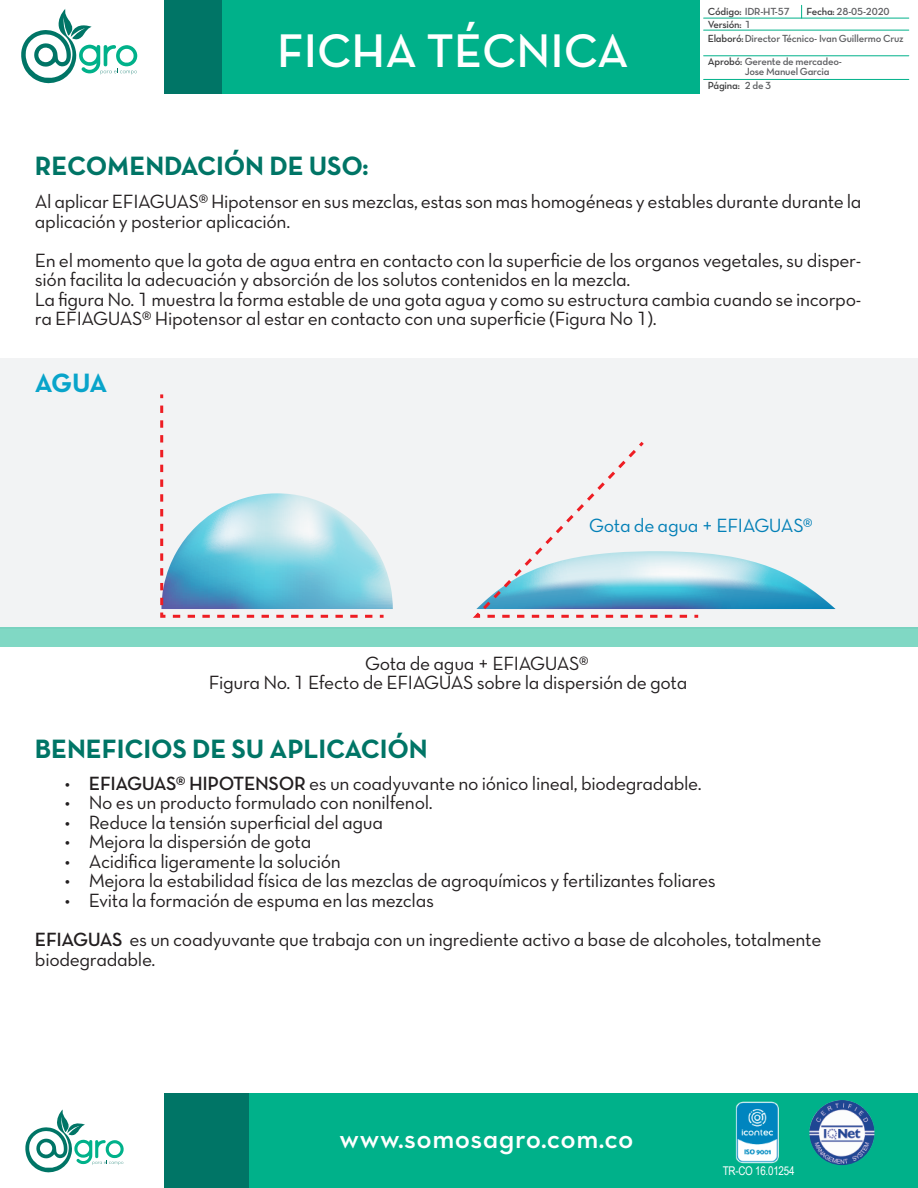
<style>
.page{position:relative;width:918px;height:1188px;background:#fff}
.page>*{position:absolute;margin:0;border:0;box-sizing:border-box;transform-origin:0 0}
.t1{font:48px "Neutra Text TF Demi Alt";color:#fff}
.t2{font:28.5px "Neutra Text TF Demi Alt";letter-spacing:.015em;color:#fff}
.t3{font:27px "Neutra Text TF Bold Alt";letter-spacing:-.005em;color:#007566}
.t4{font:27px "Neutra Text TF Bold Alt";color:#09a4ca}
.t5{font:19.5px/19.5px "Neutra Text TF Book Alt";letter-spacing:-.015em;color:#231f20}
.t6{font:19.5px "Neutra Text TF Book Alt";letter-spacing:-.015em;color:#0380b7}
.t7{font:12px "Arial Narrow";letter-spacing:-.02em;color:#fff}
.t8{font:10.5px/14.1px "Neutra Text TF Demi Alt";letter-spacing:-.02em;color:#5e5f62}
.t9{font:10.5px "Neutra Text TF Demi Alt";letter-spacing:-.02em;color:#3e3e3f}
.s1{color:#3e3e3f}
.s2{font-family:"Neutra Text TF Demi Alt"}
</style>
<div class="page">
<div style="left:0;top:358px;width:918px;height:270px;background:#f2f3f4"></div>
<div style="left:0;top:627px;width:918px;height:20px;background:#80d8c4"></div>
<div style="left:249px;top:1094px;width:669px;height:94px;background:#00b18a"></div>
<div style="left:164px;top:1094px;width:85px;height:94px;background:#007566"></div>
<svg style="left:25px;top:1109px;width:99px;height:64px"></svg>
<svg style="left:21px;top:9px;width:116px;height:75px"></svg>
<div style="left:222px;top:0;width:478px;height:93px;background:#00b18a"></div>
<div style="left:164px;top:0;width:58px;height:93px;background:#007566"></div>
<img style="left:735px;top:1101px;width:44px;height:63px">
<img style="left:809px;top:1100px;width:65px;height:65px;border-radius:33px">
<svg style="left:160px;top:394px;width:233px;height:224px"></svg>
<svg style="left:473px;top:441px;width:363px;height:177px"></svg>
<hr style="left:704px;top:18px;width:205px;height:1px;background:#00b18a">
<hr style="left:704px;top:30px;width:205px;height:1px;background:#00b18a">
<hr style="left:704px;top:55px;width:205px;height:1px;background:#00b18a">
<hr style="left:704px;top:79px;width:205px;height:1px;background:#00b18a">
<svg style="left:801px;top:5px;width:1px;height:13px"></svg>
<h1 class="t1" style="left:277px;top:21px;width:353px">FICHA TÉCNICA</h1>
<p class="t8" style="left:708px;top:4px;width:84px"><span class="s1">Código:</span> IDR-HT-57</p>
<p class="t8" style="left:806px;top:4px;width:85px"><span class="s1">Fecha:</span> 28-05-2020</p>
<p class="t8" style="left:708px;top:17px;width:197px"><span class="s1">Versión:</span> 1<br><span class="s1">Elaboró:</span>Director Técnico- Ivan Guillermo Cruz</p>
<p class="t8" style="left:708px;top:54px;width:136px"><span class="s1">Aprobó:</span> Gerente de mercadeo-</p>
<p class="t9" style="left:708px;top:79px;width:33px">Página:</p>
<p class="t8" style="left:745px;top:65px;width:86px">Jose Manuel Garcia<br>2 de 3</p>
<h3 class="t3" style="left:35px;top:149px;width:335px">RECOMENDACIÓN DE USO:</h3>
<p class="t5" style="left:35px;top:192px;width:828px">Al aplicar EFIAGUAS® Hipotensor en sus mezclas, estas son mas homogéneas y estables durante durante la aplicación y posterior aplicación.</p>
<p class="t5" style="left:35px;top:250px;width:828px">En el momento que la gota de agua entra en contacto con la superficie de los organos vegetales, su disper&shy;sión facilita la adecuación y absorción de los solutos contenidos en la mezcla.<br>La figura No. 1 muestra la forma estable de una gota agua y como su estructura cambia cuando se incorpo&shy;ra EFIAGUAS® Hipotensor al estar en contacto con una superficie (Figura No 1).</p>
<h3 class="t4" style="left:35px;top:366px;width:74px">AGUA</h3>
<p class="t6" style="left:589px;top:513px;width:225px">Gota de agua + EFIAGUAS®</p>
<p class="t5" style="left:209px;top:653px;width:480px;text-indent:156px">Gota de agua + EFIAGUAS®<br>Figura No. 1 Efecto de EFIAGUAS sobre la dispersión de gota</p>
<h3 class="t3" style="left:35px;top:732px;width:394px">BENEFICIOS DE SU APLICACIÓN</h3>
<p class="t5" style="left:65px;top:773px;width:638px">• <span class="s2">EFIAGUAS® HIPOTENSOR</span> es un coadyuvante no iónico lineal, biodegradable.</p>
<p class="t5" style="left:65px;top:793px;width:369px">• No es un producto formulado con nonilfenol.</p>
<p class="t5" style="left:65px;top:812px;width:320px">• Reduce la tensión superficial del agua</p>
<p class="t5" style="left:65px;top:832px;width:248px">• Mejora la dispersión de gota</p>
<p class="t5" style="left:65px;top:851px;width:278px">• Acidifica ligeramente la solución</p>
<p class="t5" style="left:65px;top:871px;width:653px">• Mejora la estabilidad física de las mezclas de agroquímicos y fertilizantes foliares</p>
<p class="t5" style="left:65px;top:890px;width:371px">• Evita la formación de espuma en las mezclas</p>
<p class="t5" style="left:35px;top:930px;width:788px"><span class="s2">EFIAGUAS</span> es un coadyuvante que trabaja con un ingrediente activo a base de alcoholes, totalmente biodegradable.</p>
<h2 class="t2" style="left:340px;top:1121px;width:296px">www.somosagro.com.co</h2>
<p class="t7" style="left:723px;top:1162px;width:73px">TR-CO 16.01254</p>
</div>
